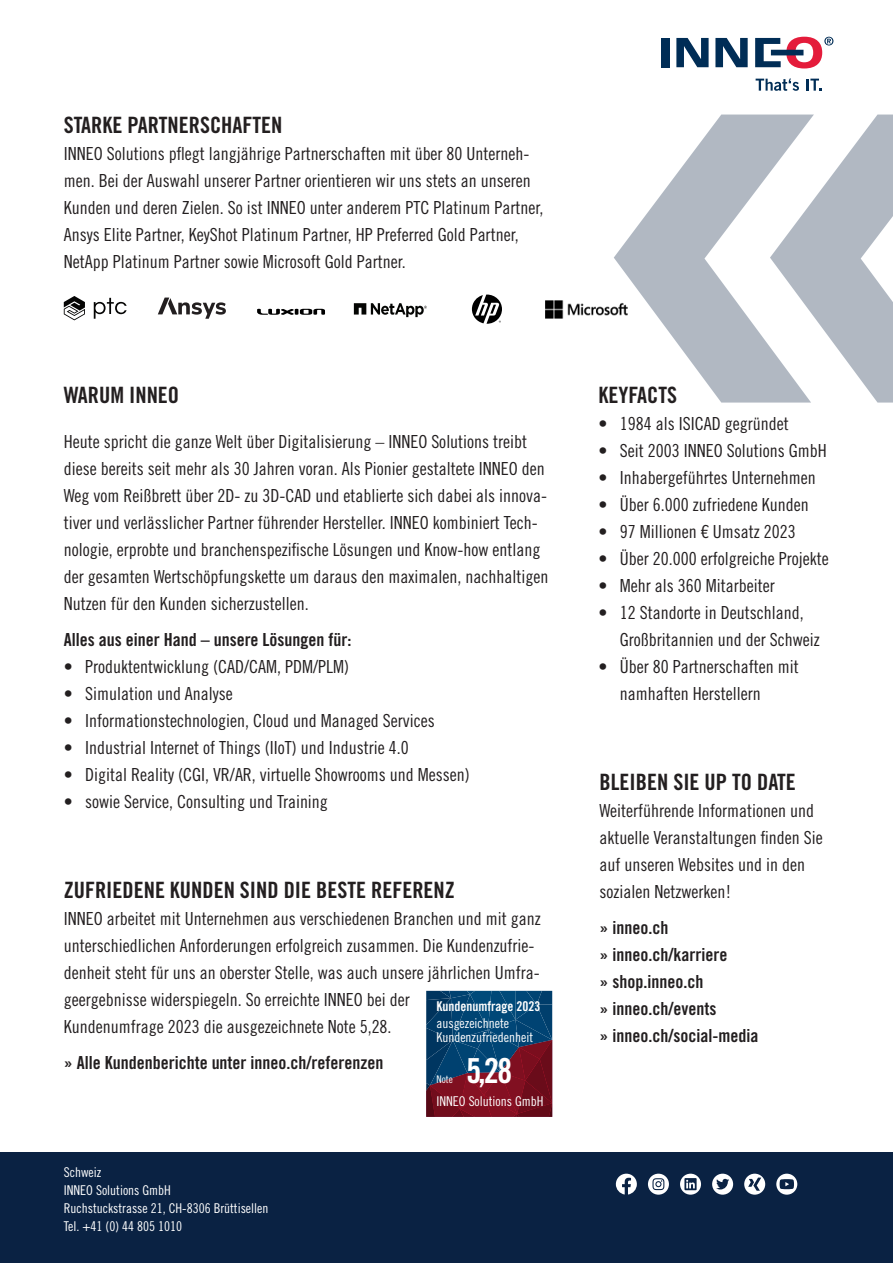
<style>
.page{position:relative;width:893px;height:1263px;background:#fff}
.page>*{position:absolute;margin:0;border:0;box-sizing:border-box;transform-origin:0 0}
.t1{font:34.5px "Trade Gothic LT Pro Bd Cn 20";color:#fff}
.Zwischentitel{font:22.5px "Trade Gothic LT Pro Bd Cn 20";color:#231f20}
.Fließtext{font:18px/27px "Trade Gothic LT Pro Cn 18";color:#231f20}
.Zwischentitel-2{font:18px/27px "Trade Gothic LT Pro Cn 18";color:#231f20}
.Aufzählung{font:18px "Trade Gothic LT Pro Bd Cn 20";color:#231f20}
.Zwischentitel-3{font:18px "Trade Gothic LT Pro Bd Cn 20";color:#231f20}
.Fließtext-2{font:18px "Trade Gothic LT Pro Bd Cn 20";color:#231f20}
.Fußzeile_weiß{font:13.5px/18px "Trade Gothic LT Pro Cn 18";color:#fff}
.t2{font:13.5px "Trade Gothic LT Pro Bd Cn 20";color:#fff}
.t3{font:10.5px "Trade Gothic LT Pro Cn 18";color:#fff}
</style>
<div class="page">
<div style="left:0;top:1152px;width:893px;height:111px;background:#0a2243"></div>
<svg style="left:616px;top:1174px;width:21px;height:20px"></svg>
<svg style="left:680px;top:1174px;width:21px;height:21px"></svg>
<svg style="left:712px;top:1174px;width:21px;height:21px"></svg>
<svg style="left:744px;top:1174px;width:21px;height:21px"></svg>
<svg style="left:776px;top:1174px;width:21px;height:21px"></svg>
<svg style="left:648px;top:1174px;width:21px;height:21px"></svg>
<svg style="left:257px;top:309px;width:68px;height:6px"></svg>
<svg style="left:64px;top:296px;width:21px;height:24px"></svg>
<svg style="left:94px;top:298px;width:33px;height:21px"></svg>
<svg style="left:158px;top:298px;width:68px;height:21px"></svg>
<svg style="left:354px;top:303px;width:73px;height:14px"></svg>
<svg style="left:472px;top:295px;width:30px;height:29px"></svg>
<img style="left:545px;top:300px;width:69px;height:18px">
<svg style="left:426px;top:991px;width:126px;height:126px;background:#352f51"></svg>
<svg style="left:756px;top:78px;width:43px;height:13px"></svg>
<svg style="left:806px;top:79px;width:15px;height:12px"></svg>
<div style="left:661px;top:38px;width:9px;height:29px;background:#002d56"></div>
<svg style="left:676px;top:38px;width:33px;height:29px"></svg>
<svg style="left:715px;top:38px;width:33px;height:29px"></svg>
<svg style="left:755px;top:37px;width:78px;height:31px"></svg>
<svg style="left:614px;top:115px;width:279px;height:288px;fill:#b1b8c2"></svg>
<p class="Zwischentitel" style="left:64px;top:111px;width:220px">STARKE PARTNERSCHAFTEN</p>
<p class="Fließtext" style="left:64px;top:139px;width:481px">INNEO Solutions pflegt langjährige Partnerschaften mit über 80 Unterneh&shy;men. Bei der Auswahl unserer Partner orientieren wir uns stets an unseren Kunden und deren Zielen. So ist INNEO unter anderem PTC Platinum Partner, Ansys Elite Partner, KeyShot Platinum Partner, HP Preferred Gold Partner, NetApp Platinum Partner sowie Microsoft Gold Partner.</p>
<p class="Zwischentitel" style="left:64px;top:381px;width:117px">WARUM INNEO</p>
<p class="Fließtext" style="left:64px;top:427px;width:486px">Heute spricht die ganze Welt über Digitalisierung – INNEO Solutions treibt diese bereits seit mehr als 30 Jahren voran. Als Pionier gestaltete INNEO den Weg vom Reißbrett über 2D- zu 3D-CAD und etablierte sich dabei als innova&shy;tiver und verlässlicher Partner führender Hersteller. INNEO kombiniert Tech&shy;nologie, erprobte und branchenspezifische Lösungen und Know-how entlang der gesamten Wertschöpfungskette um daraus den maximalen, nachhaltigen Nutzen für den Kunden sicherzustellen.</p>
<p class="Fließtext-2" style="left:64px;top:628px;width:289px">Alles aus einer Hand – unsere Lösungen für:</p>
<p class="Fließtext" style="left:64px;top:652px;width:287px">• Produktentwicklung (CAD/CAM, PDM/PLM)</p>
<p class="Fließtext" style="left:64px;top:679px;width:171px">• Simulation und Analyse</p>
<p class="Fließtext" style="left:64px;top:706px;width:373px">• Informationstechnologien, Cloud und Managed Services</p>
<p class="Fließtext" style="left:64px;top:733px;width:347px">• Industrial Internet of Things (IIoT) und Industrie 4.0</p>
<p class="Fließtext" style="left:64px;top:760px;width:408px">• Digital Reality (CGI, VR/AR, virtuelle Showrooms und Messen)</p>
<p class="Fließtext" style="left:64px;top:787px;width:266px">• sowie Service, Consulting und Training</p>
<p class="Zwischentitel" style="left:64px;top:876px;width:393px">ZUFRIEDENE KUNDEN SIND DIE BESTE REFERENZ</p>
<p class="Zwischentitel-2" style="left:64px;top:904px;width:478px">INNEO arbeitet mit Unternehmen aus verschiedenen Branchen und mit ganz unterschiedlichen Anforderungen erfolgreich zusammen. Die Kundenzufrie&shy;denheit steht für uns an oberster Stelle, was auch unsere jährlichen Umfra&shy;geergebnisse widerspiegeln. So erreichte INNEO bei der<br>Kundenumfrage 2023 die ausgezeichnete Note 5,28.</p>
<p class="Zwischentitel-3" style="left:64px;top:1051px;width:321px">» Alle Kundenberichte unter inneo.ch/referenzen</p>
<p class="t2" style="left:436px;top:998px;width:106px">Kundenumfrage 2023</p>
<p class="Fußzeile_weiß" style="left:436px;top:1013px;width:74px">ausgezeichnete</p>
<p class="Fußzeile_weiß" style="left:436px;top:1028px;width:98px">Kundenzufriedenheit</p>
<p class="t1" style="left:466px;top:1050px;width:48px">5,28</p>
<p class="Fußzeile_weiß" style="left:436px;top:1092px;width:109px">INNEO Solutions GmbH</p>
<p class="t3" style="left:436px;top:1073px;width:18px">Note</p>
<p class="Fußzeile_weiß" style="left:64px;top:1163px;width:39px">Schweiz</p>
<p class="Fußzeile_weiß" style="left:64px;top:1181px;width:109px">INNEO Solutions GmbH</p>
<p class="Fußzeile_weiß" style="left:64px;top:1199px;width:206px">Ruchstuckstrasse 21, CH-8306 Brüttisellen<br>Tel. +41 (0) 44 805 1010</p>
<p class="Zwischentitel" style="left:598px;top:381px;width:80px">KEYFACTS</p>
<p class="Fließtext" style="left:598px;top:409px;width:192px">• 1984 als ISICAD gegründet</p>
<p class="Fließtext" style="left:598px;top:436px;width:230px">• Seit 2003 INNEO Solutions GmbH</p>
<p class="Fließtext" style="left:598px;top:463px;width:219px">• Inhabergeführtes Unternehmen</p>
<p class="Fließtext" style="left:598px;top:490px;width:212px">• Über 6.000 zufriedene Kunden</p>
<p class="Fließtext" style="left:598px;top:517px;width:199px">• 97 Millionen € Umsatz 2023</p>
<p class="Fließtext" style="left:598px;top:544px;width:232px">• Über 20.000 erfolgreiche Projekte</p>
<p class="Fließtext" style="left:598px;top:571px;width:178px">• Mehr als 360 Mitarbeiter</p>
<p class="Fließtext" style="left:620px;top:598px;width:201px;text-indent:-21px">• 12 Standorte in Deutschland,<br>Großbritannien und der Schweiz</p>
<p class="Fließtext" style="left:620px;top:652px;width:180px;text-indent:-21px">• Über 80 Partnerschaften mit namhaften Herstellern</p>
<p class="Zwischentitel" style="left:600px;top:768px;width:198px">BLEIBEN SIE UP TO DATE</p>
<p class="Fließtext" style="left:600px;top:796px;width:225px">Weiterführende Informationen und aktuelle Veranstaltungen finden Sie auf unseren Websites und in den sozialen Netzwerken!</p>
<p class="Aufzählung" style="left:600px;top:916px;width:70px">» inneo.ch</p>
<p class="Aufzählung" style="left:600px;top:943px;width:129px">» inneo.ch/karriere</p>
<p class="Aufzählung" style="left:600px;top:970px;width:105px">» shop.inneo.ch</p>
<p class="Aufzählung" style="left:600px;top:997px;width:118px">» inneo.ch/events</p>
<p class="Aufzählung" style="left:600px;top:1024px;width:160px">» inneo.ch/social-media</p>
</div>
